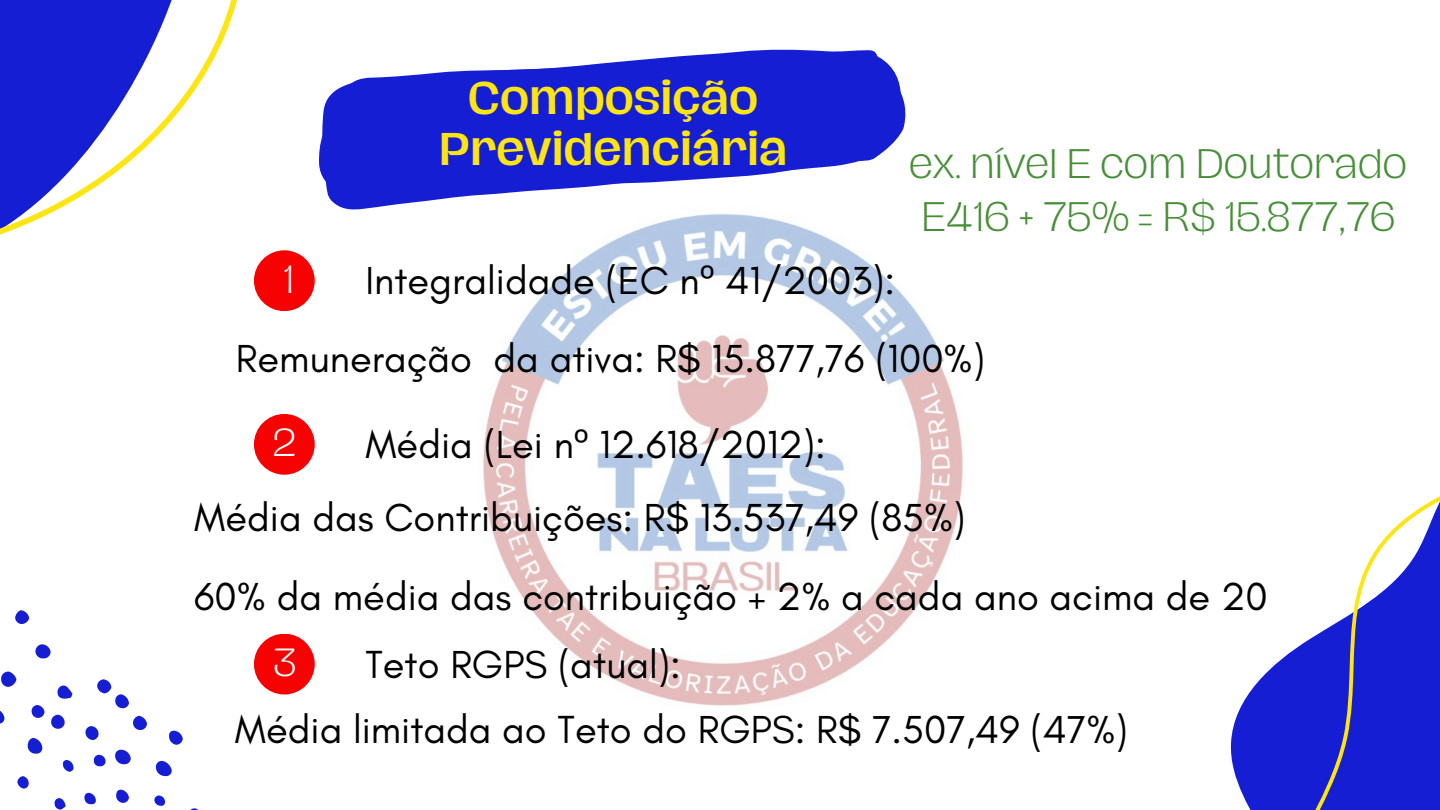
<style>
.page{position:relative;width:1440px;height:810px;background:#fff}
.page>*{position:absolute;margin:0;border:0;box-sizing:border-box;transform-origin:0 0}
.t1{font:500 42px/51px "Hagrid";color:#fde511;text-align:center}
.t2{font:39.8px/79.5px "Glacial Indifference";color:#000}
.t3{font:300 37.8px "Hagrid";color:#468f37}
.t4{font:300 36px "Hagrid";color:#fff}
.s1{font-family:"Noto Sans"}
</style>
<div class="page">
<img style="left:483px;top:213px;width:480px;height:493px">
<svg style="left:379px;top:49px;width:498px;height:158px"></svg>
<svg style="left:379px;top:54px;width:510px;height:149px"></svg>
<svg style="left:379px;top:65px;width:527px;height:129px;background:#343bd9"></svg>
<svg style="left:0;top:0;width:377px;height:475px"></svg>
<svg style="left:1230px;top:496px;width:210px;height:314px;fill:#161ed4"></svg>
<svg style="left:156px;top:761px;width:16px;height:15px"></svg>
<svg style="left:115px;top:750px;width:16px;height:14px"></svg>
<svg style="left:28px;top:738px;width:14px;height:16px"></svg>
<svg style="left:1px;top:672px;width:16px;height:15px"></svg>
<svg style="left:35px;top:644px;width:16px;height:14px"></svg>
<svg style="left:0;top:710px;width:4px;height:14px"></svg>
<svg style="left:169px;top:731px;width:14px;height:14px"></svg>
<svg style="left:57px;top:686px;width:15px;height:13px"></svg>
<svg style="left:51px;top:715px;width:14px;height:14px"></svg>
<svg style="left:133px;top:716px;width:14px;height:14px"></svg>
<svg style="left:15px;top:610px;width:14px;height:14px"></svg>
<svg style="left:97px;top:679px;width:32px;height:29px"></svg>
<svg style="left:190px;top:808px;width:8px;height:2px"></svg>
<svg style="left:85px;top:726px;width:14px;height:14px"></svg>
<svg style="left:32px;top:705px;width:13px;height:13px"></svg>
<svg style="left:116px;top:789px;width:13px;height:14px"></svg>
<svg style="left:94px;top:755px;width:12px;height:11px"></svg>
<svg style="left:17px;top:776px;width:12px;height:13px"></svg>
<svg style="left:84px;top:793px;width:12px;height:11px"></svg>
<svg style="left:63px;top:760px;width:10px;height:12px"></svg>
<svg style="left:55px;top:798px;width:11px;height:12px"></svg>
<svg style="left:154px;top:796px;width:11px;height:10px"></svg>
<div style="left:254px;top:250px;width:61px;height:61px;background:#f60202;border-radius:50%"></div>
<div style="left:254px;top:414px;width:61px;height:61px;background:#f60202;border-radius:50%"></div>
<div style="left:254px;top:634px;width:61px;height:60px;background:#f60202;border-radius:50%"></div>
<p class="t1" style="left:439px;top:73px;width:350px">Composição<br>Previdenciária</p>
<p class="t4" style="left:283px;top:262px;width:13px">1</p>
<p class="t2" style="left:365px;top:241px;width:531px">Integralidade (EC n<span class="s1">º</span> 41/2003):</p>
<p class="t3" style="left:909px;top:146px;width:499px">ex. nível E com Doutorado</p>
<p class="t3" style="left:921px;top:199px;width:476px">E416 + 75% = R$ 15.877,76</p>
<p class="t2" style="left:236px;top:318px;width:751px">Remuneração da ativa: R$ 15.877,76 (100%)</p>
<h1 class="t4" style="left:273px;top:425px;width:25px">2</h1>
<p class="t2" style="left:365px;top:404px;width:462px">Média (Lei n<span class="s1">º</span> 12.618/2012):</p>
<h2 class="t2" style="left:194px;top:477px;width:1075px">Média das Contribuições: R$ 13.537,49 (85%)<br>60% da média das contribuição + 2% a cada ano acima de 20</h2>
<p class="t4" style="left:274px;top:645px;width:24px">3</p>
<p class="t2" style="left:365px;top:624px;width:317px">Teto RGPS (atual):</p>
<p class="t2" style="left:235px;top:689px;width:894px">Média limitada ao Teto do RGPS: R$ 7.507,49 (47%)</p>
</div>
